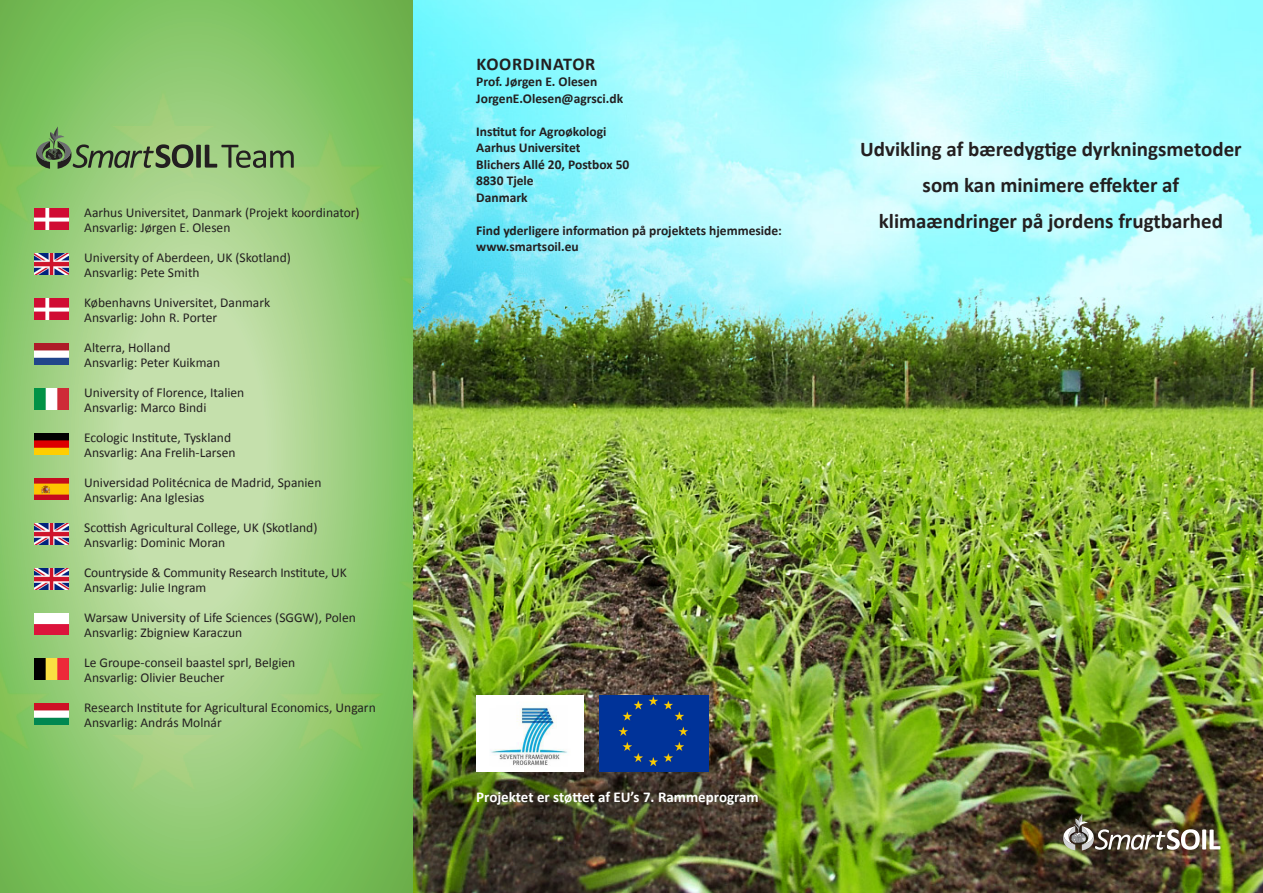
<style>
.page{position:relative;width:1263px;height:893px;background:#fff}
.page>*{position:absolute;margin:0;border:0;box-sizing:border-box;transform-origin:0 0}
.Brødtekst{font:700 21px/36px "Calibri";color:#231f20;text-align:center}
.Rubrik{font:700 18px "Calibri";letter-spacing:.04em;color:#231f20}
.Brødtekst-2{font:700 15px "Calibri";color:#fff}
.Brødtekst-3{font:13.5px "Calibri";color:#231f20}
.Brødtekst-4{font:700 13.5px/16.5px "Calibri";color:#231f20}
</style>
<div class="page">
<img style="left:412px;top:0;width:851px;height:893px">
<img style="left:0;top:0;width:412px;height:893px">
<img style="left:34px;top:208px;width:35px;height:22px">
<img style="left:34px;top:253px;width:35px;height:22px">
<img style="left:34px;top:298px;width:35px;height:22px">
<img style="left:34px;top:343px;width:35px;height:22px">
<img style="left:34px;top:388px;width:35px;height:22px">
<img style="left:34px;top:433px;width:35px;height:22px">
<img style="left:34px;top:478px;width:35px;height:22px">
<img style="left:34px;top:523px;width:35px;height:22px">
<img style="left:34px;top:568px;width:35px;height:22px">
<img style="left:34px;top:613px;width:35px;height:22px">
<img style="left:34px;top:658px;width:35px;height:22px">
<img style="left:34px;top:703px;width:35px;height:22px">
<img style="left:476px;top:695px;width:108px;height:77px">
<img style="left:600px;top:695px;width:108px;height:77px">
<img style="left:1063px;top:814px;width:157px;height:36px">
<svg style="left:36px;top:126px;width:258px;height:43px"></svg>
<p class="Brødtekst-3" style="left:84px;top:204px;width:277px">Aarhus Universitet, Danmark (Projekt koordinator)</p>
<p class="Brødtekst-3" style="left:84px;top:219px;width:148px">Ansvarlig: Jørgen E. Olesen</p>
<p class="Brødtekst-3" style="left:84px;top:249px;width:208px">University of Aberdeen, UK (Skotland)</p>
<p class="Brødtekst-3" style="left:84px;top:264px;width:117px">Ansvarlig: Pete Smith</p>
<p class="Brødtekst-3" style="left:84px;top:294px;width:187px">Københavns Universitet, Danmark</p>
<p class="Brødtekst-3" style="left:84px;top:309px;width:135px">Ansvarlig: John R. Porter</p>
<p class="Brødtekst-3" style="left:84px;top:339px;width:88px">Alterra, Holland</p>
<p class="Brødtekst-3" style="left:84px;top:354px;width:137px">Ansvarlig: Peter Kuikman</p>
<p class="Brødtekst-3" style="left:84px;top:384px;width:162px">University of Florence, Italien</p>
<p class="Brødtekst-3" style="left:84px;top:399px;width:124px">Ansvarlig: Marco Bindi</p>
<p class="Brødtekst-3" style="left:84px;top:429px;width:148px">Ecologic Institute, Tyskland</p>
<p class="Brødtekst-3" style="left:84px;top:444px;width:153px">Ansvarlig: Ana Frelih-Larsen</p>
<p class="Brødtekst-3" style="left:84px;top:474px;width:239px">Universidad Politécnica de Madrid, Spanien</p>
<p class="Brødtekst-3" style="left:84px;top:489px;width:122px">Ansvarlig: Ana Iglesias</p>
<p class="Brødtekst-3" style="left:84px;top:519px;width:235px">Scottish Agricultural College, UK (Skotland)</p>
<p class="Brødtekst-3" style="left:84px;top:534px;width:143px">Ansvarlig: Dominic Moran</p>
<p class="Brødtekst-3" style="left:84px;top:564px;width:264px">Countryside &amp; Community Research Institute, UK</p>
<p class="Brødtekst-3" style="left:84px;top:579px;width:124px">Ansvarlig: Julie Ingram</p>
<p class="Brødtekst-3" style="left:84px;top:609px;width:273px">Warsaw University of Life Sciences (SGGW), Polen</p>
<p class="Brødtekst-3" style="left:84px;top:624px;width:159px">Ansvarlig: Zbigniew Karaczun</p>
<p class="Brødtekst-3" style="left:84px;top:654px;width:213px">Le Groupe-conseil baastel sprl, Belgien</p>
<p class="Brødtekst-3" style="left:84px;top:669px;width:142px">Ansvarlig: Olivier Beucher</p>
<p class="Brødtekst-3" style="left:84px;top:699px;width:293px">Research Institute for Agricultural Economics, Ungarn</p>
<p class="Brødtekst-3" style="left:84px;top:714px;width:139px">Ansvarlig: András Molnár</p>
<p class="Rubrik" style="left:477px;top:53px;width:120px">KOORDINATOR</p>
<p class="Brødtekst-4" style="left:476px;top:73px;width:122px">Prof. Jørgen E. Olesen</p>
<p class="Brødtekst-4" style="left:476px;top:90px;width:148px">JorgenE.Olesen@agrsci.dk</p>
<p class="Brødtekst-4" style="left:476px;top:123px;width:132px">Institut for Agroøkologi</p>
<p class="Brødtekst-4" style="left:476px;top:139px;width:106px">Aarhus Universitet</p>
<p class="Brødtekst-4" style="left:476px;top:156px;width:155px">Blichers Allé 20, Postbox 50</p>
<p class="Brødtekst-4" style="left:476px;top:172px;width:59px">8830 Tjele</p>
<p class="Brødtekst-4" style="left:476px;top:189px;width:53px">Danmark</p>
<p class="Brødtekst-4" style="left:476px;top:222px;width:307px">Find yderligere information på projektets hjemmeside: www.smartsoil.eu</p>
<p class="Brødtekst" style="left:860px;top:130px;width:383px">Udvikling af bæredygtige dyrkningsmetoder som kan minimere effekter af klimaændringer på jordens frugtbarhed</p>
<p class="Brødtekst-2" style="left:476px;top:788px;width:284px">Projektet er støttet af EU’s 7. Rammeprogram</p>
</div>
